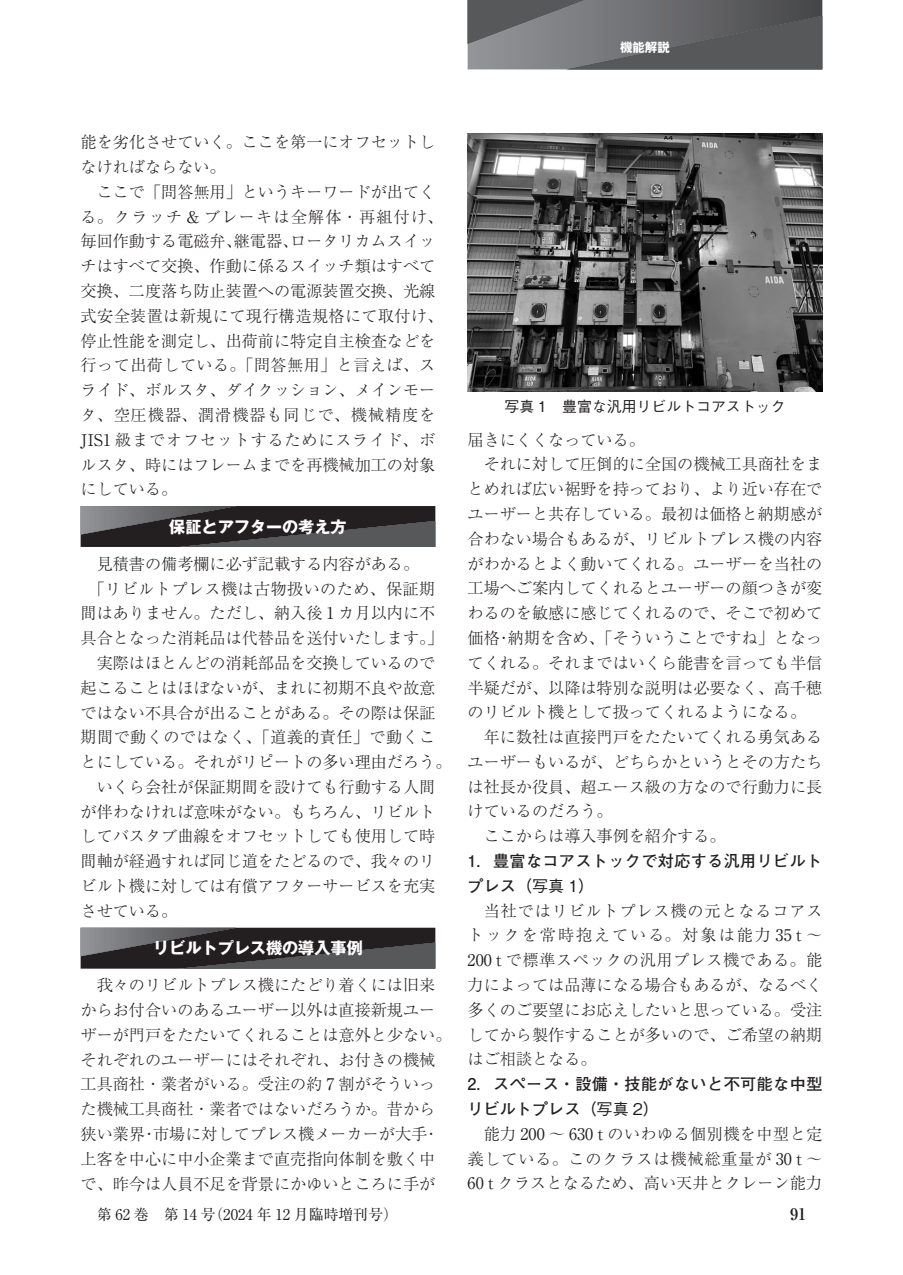
<style>
.page{position:relative;width:903px;height:1275px;background:#fff}
.page>*{position:absolute;margin:0;border:0;box-sizing:border-box;transform-origin:0 0}
.t1{font:300 16.1px/24.8px "Ryumin Pro";color:#231f20}
.t2{font:700 16.1px/24.8px "Futo Go B101 Pro";letter-spacing:.02em;color:#231f20}
.t3{font:300 16.1px "Ryumin Pro";letter-spacing:.025em;color:#231f20}
.t4{font:700 16.1px "Gothic MB101 Pro";color:#fff}
.t5{font:700 16.1px "Ryumin Pro";color:#231f20}
.t6{font:14.88px "Ryumin Pro";color:#231f20}
.t7{font:500 14.88px "Gothic BBB Pro";color:#231f20}
.t8{font:700 12.42px "Gothic MB101 Pro";color:#fff}
.s1{font-weight:400}
.s2{font-family:"Gothic BBB Pro";font-weight:500}
</style>
<div class="page">
<svg style="left:81px;top:506px;width:354px;height:41px;background:#3c3a3b"></svg>
<svg style="left:81px;top:928px;width:354px;height:41px;background:#3d3b3c"></svg>
<img style="left:468px;top:134px;width:354px;height:258px">
<svg style="left:468px;top:0;width:354px;height:69px;background:#68696b"></svg>
<p class="t8" style="left:620px;top:37px;width:51px">機能解説</p>
<p class="t1" style="left:81px;top:128px;width:356px">能を劣化させていく。ここを第一にオフセットしなければならない。</p>
<p class="t1" style="left:81px;top:178px;width:364px;text-indent:16px">ここで「問答無用」というキーワードが出てくる。クラッチ <span class="s1">&amp;</span> ブレーキは全解体・再組付け、毎回作動する電磁弁、継電器、ロータリカムスイッチはすべて交換、作動に係るスイッチ類はすべて交換、二度落ち防止装置への電源装置交換、光線式安全装置は新規にて現行構造規格にて取付け、停止性能を測定し、出荷前に特定自主検査などを行って出荷している。「問答無用」と言えば、スライド、ボルスタ、ダイクッション、メインモータ、空圧機器、潤滑機器も同じで、機械精度を<br><span class="s1">JIS1</span> 級までオフセットするためにスライド、ボルスタ、時にはフレームまでを再機械加工の対象にしている。</p>
<p class="t4" style="left:169px;top:513px;width:179px">保証とアフターの考え方</p>
<p class="t1" style="left:97px;top:550px;width:324px">見積書の備考欄に必ず記載する内容がある。</p>
<p class="t3" style="left:89px;top:576px;width:348px">「リビルトプレス機は古物扱いのため、保証期</p>
<p class="t1" style="left:81px;top:600px;width:356px">間はありません。ただし、納入後 <span class="s1">1</span> カ月以内に不</p>
<p class="t1" style="left:81px;top:624px;width:364px">具合となった消耗品は代替品を送付いたします。」</p>
<p class="t1" style="left:97px;top:649px;width:340px">実際はほとんどの消耗部品を交換しているので</p>
<p class="t1" style="left:81px;top:674px;width:356px">起こることはほぼないが、まれに初期不良や故意</p>
<p class="t1" style="left:81px;top:699px;width:356px">ではない不具合が出ることがある。その際は保証</p>
<p class="t3" style="left:81px;top:725px;width:356px">期間で動くのではなく、「道義的責任」で動くこ</p>
<p class="t1" style="left:81px;top:748px;width:372px">とにしている。それがリピートの多い理由だろう。</p>
<p class="t1" style="left:97px;top:773px;width:340px">いくら会社が保証期間を設けても行動する人間</p>
<p class="t1" style="left:81px;top:798px;width:356px">が伴わなければ意味がない。もちろん、リビルト</p>
<p class="t1" style="left:81px;top:823px;width:356px">してバスタブ曲線をオフセットしても使用して時</p>
<p class="t1" style="left:81px;top:847px;width:356px">間軸が経過すれば同じ道をたどるので、我々のリ</p>
<p class="t1" style="left:81px;top:872px;width:356px">ビルト機に対しては有償アフターサービスを充実</p>
<p class="t1" style="left:81px;top:897px;width:98px">させている。</p>
<p class="t4" style="left:153px;top:935px;width:211px">リビルトプレス機の導入事例</p>
<p class="t1" style="left:81px;top:971px;width:372px;text-indent:16px">我々のリビルトプレス機にたどり着くには旧来からお付合いのあるユーザー以外は直接新規ユーザーが門戸をたたいてくれることは意外と少ない。それぞれのユーザーにはそれぞれ、お付きの機械工具商社・業者がいる。受注の約 <span class="s1">7</span> 割がそういった機械工具商社・業者ではないだろうか。昔から狭い業界・市場に対してプレス機メーカーが大手・上客を中心に中小企業まで直売指向体制を敷く中で、昨今は人員不足を背景にかゆいところに手が</p>
<p class="t7" style="left:504px;top:395px;width:282px">写真 1　豊富な汎用リビルトコアストック</p>
<p class="t1" style="left:468px;top:426px;width:179px">届きにくくなっている。</p>
<p class="t1" style="left:484px;top:451px;width:340px">それに対して圧倒的に全国の機械工具商社をま</p>
<p class="t1" style="left:468px;top:475px;width:356px">とめれば広い裾野を持っており、より近い存在で</p>
<p class="t1" style="left:468px;top:500px;width:356px">ユーザーと共存している。最初は価格と納期感が</p>
<p class="t1" style="left:468px;top:525px;width:356px">合わない場合もあるが、リビルトプレス機の内容</p>
<p class="t1" style="left:468px;top:550px;width:356px">がわかるとよく動いてくれる。ユーザーを当社の</p>
<p class="t1" style="left:468px;top:575px;width:356px">工場へご案内してくれるとユーザーの顔つきが変</p>
<p class="t1" style="left:468px;top:599px;width:356px">わるのを敏感に感じてくれるので、そこで初めて</p>
<p class="t1" style="left:468px;top:624px;width:356px">価格・納期を含め、「そういうことですね」となっ</p>
<p class="t1" style="left:468px;top:649px;width:356px">てくれる。それまではいくら能書を言っても半信</p>
<p class="t1" style="left:468px;top:674px;width:356px">半疑だが、以降は特別な説明は必要なく、高千穂</p>
<p class="t1" style="left:468px;top:698px;width:340px">のリビルト機として扱ってくれるようになる。</p>
<p class="t1" style="left:484px;top:723px;width:340px">年に数社は直接門戸をたたいてくれる勇気ある</p>
<p class="t1" style="left:468px;top:748px;width:356px">ユーザーもいるが、どちらかというとその方たち</p>
<p class="t1" style="left:468px;top:773px;width:356px">は社長か役員、超エース級の方なので行動力に長</p>
<p class="t1" style="left:468px;top:798px;width:147px">けているのだろう。</p>
<p class="t1" style="left:484px;top:822px;width:243px">ここからは導入事例を紹介する。</p>
<p class="t2" style="left:468px;top:846px;width:356px">1．豊富なコアストックで対応する汎用リビルトプレス（<span class="s2">写真 1</span>）</p>
<p class="t1" style="left:468px;top:897px;width:356px;text-align:justify;text-indent:16px">当社ではリビルトプレス機の元となるコアストックを常時抱えている。対象は能力 <span class="s1">35 t</span> ～<span class="s1">200 t</span> で標準スペックの汎用プレス機である。能力によっては品薄になる場合もあるが、なるべく多くのご要望にお応えしたいと思っている。受注してから製作することが多いので、ご希望の納期はご相談となる。</p>
<p class="t2" style="left:468px;top:1070px;width:356px">2．スペース・設備・技能がないと不可能な中型リビルトプレス（<span class="s2">写真 2</span>）</p>
<p class="t1" style="left:468px;top:1120px;width:356px;text-align:justify;text-indent:16px">能力 <span class="s1">200</span> ～ <span class="s1">630 t</span> のいわゆる個別機を中型と定義している。このクラスは機械総重量が <span class="s1">30 t</span> ～<span class="s1">60 t</span> クラスとなるため、高い天井とクレーン能力</p>
<p class="t6" style="left:97px;top:1203px;width:303px">第 62 巻　第 14 号（2024 年 12 月臨時増刊号）</p>
<p class="t5" style="left:790px;top:1201px;width:18px">91</p>
</div>
